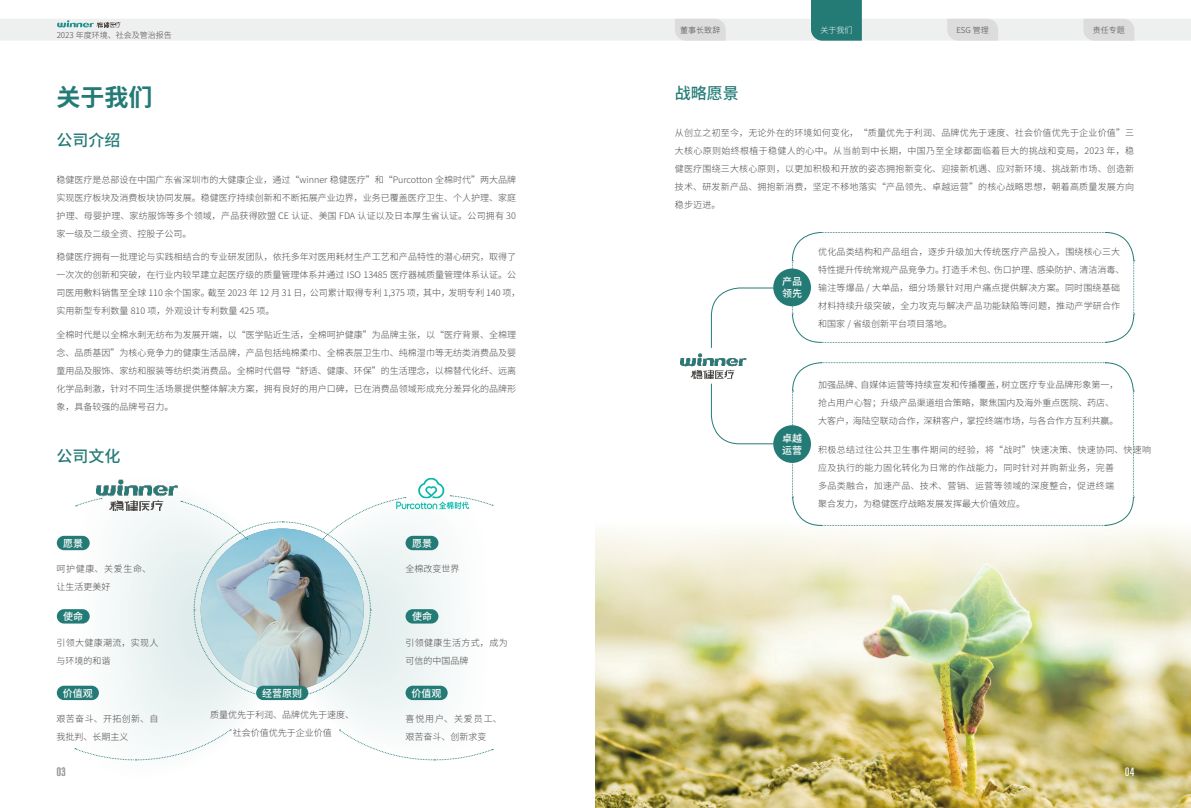
<style>
.page{position:relative;width:1191px;height:808px;background:#fff}
.page>*{position:absolute;margin:0;border:0;box-sizing:border-box;transform-origin:0 0}
.t1{font:700 24px "Source Han Sans SC";color:#247b76}
.t2{font:500 16px "Source Han Sans SC";color:#247b76}
.t3{font:12px "Akzidenz Grotesk BQ Md Cnd Alt";color:#9f9fa0}
.t4{font:12px "Akzidenz Grotesk BQ Md Cnd Alt";color:#fff}
.t5{font:500 10px/12px "Source Han Sans SC";color:#fff}
.段落样式1{font:300 9px/18px "Source Han Sans SC";color:#4c4848;text-align:justify}
.段落样式1-2{font:300 9px/18px "Source Han Sans SC";letter-spacing:.02em;color:#4c4848}
.段落样式1-3{font:300 9px/18px "Source Han Sans SC";letter-spacing:.03em;color:#4c4848}
.段落样式1-4{font:300 9px/18px "Source Han Sans SC";letter-spacing:.04em;color:#4c4848}
.段落样式1-5{font:300 9px/18px "Source Han Sans SC";letter-spacing:.05em;color:#4c4848}
.段落样式1-6{font:300 9px/18px "Source Han Sans SC";letter-spacing:.07em;color:#4c4848}
.t6{font:300 8px "Source Han Sans SC";color:#4c4848}
.t7{font:300 8px "Source Han Sans SC";color:#fff}
</style>
<div class="page">
<img style="left:595px;top:530px;width:596px;height:278px">
<svg style="left:0;top:0;width:1191px;height:41px"></svg>
<svg style="left:56px;top:501px;width:227px;height:248px;fill:#f4f8f8"></svg>
<svg style="left:284px;top:489px;width:210px;height:261px"></svg>
<img style="left:96px;top:479px;width:82px;height:32px">
<img style="left:680px;top:353px;width:66px;height:26px">
<img style="left:406px;top:500px;width:63px;height:11px">
<img style="left:419px;top:478px;width:28px;height:20px">
<svg style="left:75px;top:730px;width:156px;height:31px"></svg>
<svg style="left:339px;top:730px;width:154px;height:31px"></svg>
<svg style="left:450px;top:495px;width:43px;height:11px"></svg>
<svg style="left:76px;top:498px;width:26px;height:9px"></svg>
<svg style="left:181px;top:497px;width:225px;height:202px"></svg>
<div style="left:57px;top:536px;width:33px;height:14px;background:#247b76;border-radius:7px"></div>
<div style="left:405px;top:536px;width:33px;height:14px;background:#247b76;border-radius:7px"></div>
<div style="left:405px;top:609px;width:33px;height:14px;background:#247b76;border-radius:7px"></div>
<div style="left:57px;top:609px;width:33px;height:14px;background:#247b76;border-radius:7px"></div>
<div style="left:57px;top:686px;width:42px;height:14px;background:#247b76;border-radius:7px"></div>
<div style="left:405px;top:686px;width:43px;height:14px;background:#247b76;border-radius:7px"></div>
<div style="left:256px;top:686px;width:52px;height:14px;background:#247b76;border-radius:7px"></div>
<div style="left:773px;top:269px;width:38px;height:37px;background:#247b76;border-radius:50%"></div>
<svg style="left:791px;top:232px;width:343px;height:111px"></svg>
<div style="left:773px;top:425px;width:38px;height:38px;background:#247b76;border-radius:50%"></div>
<svg style="left:791px;top:362px;width:343px;height:164px"></svg>
<svg style="left:711px;top:287px;width:66px;height:61px"></svg>
<svg style="left:711px;top:383px;width:67px;height:61px"></svg>
<p class="t6" style="left:57px;top:31px;width:117px">2023 年度环境、社会及管治报告</p>
<p class="t1" style="left:57px;top:84px;width:97px">关于我们</p>
<p class="t2" style="left:57px;top:131px;width:65px">公司介绍</p>
<p class="段落样式1" style="left:57px;top:171px;width:461px">稳健医疗是总部设在中国广东省深圳市的大健康企业，通过“winner 稳健医疗”和“Purcotton 全棉时代”两大品牌实现医疗板块及消费板块协同发展。稳健医疗持续创新和不断拓展产业边界，业务已覆盖医疗卫生、个人护理、家庭护理、母婴护理、家纺服饰等多个领域，产品获得欧盟 CE 认证、美国 FDA 认证以及日本厚生省认证。公司拥有 30家一级及二级全资、控股子公司。</p>
<p class="段落样式1" style="left:57px;top:248px;width:465px;text-align:left">稳健医疗拥有一批理论与实践相结合的专业研发团队，依托多年对医用耗材生产工艺和产品特性的潜心研究，取得了一次次的创新和突破，在行业内较早建立起医疗级的质量管理体系并通过 ISO 13485 医疗器械质量管理体系认证。公司医用敷料销售至全球 110 余个国家。截至 2023 年 12 月 31 日，公司累计取得专利 1,375 项，其中，发明专利 140 项，实用新型专利数量 810 项，外观设计专利数量 425 项。</p>
<p class="段落样式1" style="left:57px;top:326px;width:461px">全棉时代是以全棉水刺无纺布为发展开端，以“医学贴近生活，全棉呵护健康”为品牌主张，以“医疗背景、全棉理念、品质基因”为核心竞争力的健康生活品牌，产品包括纯棉柔巾、全棉表层卫生巾、纯棉湿巾等无纺类消费品及婴童用品及服饰、家纺和服装等纺织类消费品。全棉时代倡导“舒适、健康、环保”的生活理念，以棉替代化纤、远离化学品刺激，针对不同生活场景提供整体解决方案，拥有良好的用户口碑，已在消费品领域形成充分差异化的品牌形象，具备较强的品牌号召力。</p>
<p class="t2" style="left:57px;top:447px;width:65px">公司文化</p>
<p class="t5" style="left:63px;top:537px;width:21px">愿景</p>
<p class="段落样式1-6" style="left:57px;top:560px;width:96px">呵护健康、关爱生命、让生活更美好</p>
<p class="t5" style="left:63px;top:611px;width:21px">使命</p>
<p class="段落样式1-4" style="left:57px;top:633px;width:104px">引领大健康潮流，实现人与环境的和谐</p>
<p class="t5" style="left:63px;top:687px;width:31px">价值观</p>
<p class="段落样式1-4" style="left:57px;top:710px;width:104px">艰苦奋斗、开拓创新、自我批判、长期主义</p>
<p class="t5" style="left:262px;top:687px;width:41px">经营原则</p>
<p class="段落样式1" style="left:210px;top:705px;width:145px;text-align:center">质量优先于利润、品牌优先于速度、社会价值优先于企业价值</p>
<p class="t5" style="left:412px;top:537px;width:21px">愿景</p>
<p class="段落样式1" style="left:405px;top:560px;width:55px">全棉改变世界</p>
<p class="t5" style="left:412px;top:611px;width:21px">使命</p>
<p class="段落样式1-4" style="left:405px;top:633px;width:104px">引领健康生活方式，成为可信的中国品牌</p>
<p class="t5" style="left:411px;top:687px;width:31px">价值观</p>
<p class="段落样式1-5" style="left:405px;top:710px;width:98px">喜悦用户、关爱员工、艰苦奋斗、创新求变</p>
<p class="t6" style="left:680px;top:25px;width:41px">董事长致辞</p>
<p class="t6" style="left:956px;top:25px;width:34px">ESG 管理</p>
<p class="t6" style="left:1092px;top:25px;width:33px">责任专题</p>
<p class="t7" style="left:820px;top:25px;width:33px">关于我们</p>
<p class="t2" style="left:675px;top:84px;width:65px">战略愿景</p>
<p class="段落样式1" style="left:675px;top:124px;width:461px">从创立之初至今，无论外在的环境如何变化，“质量优先于利润、品牌优先于速度、社会价值优先于企业价值”三大核心原则始终根植于稳健人的心中。从当前到中长期，中国乃至全球都面临着巨大的挑战和变局，2023 年，稳健医疗围绕三大核心原则，以更加积极和开放的姿态拥抱新变化、迎接新机遇、应对新环境、挑战新市场、创造新技术、研发新产品、拥抱新消费，坚定不移地落实“产品领先、卓越运营”的核心战略思想，朝着高质量发展方向稳步迈进。</p>
<p class="t5" style="left:782px;top:276px;width:21px">产品领先</p>
<p class="段落样式1-2" style="left:818px;top:243px;width:308px">优化品类结构和产品组合，逐步升级加大传统医疗产品投入，围绕核心三大特性提升传统常规产品竞争力。打造手术包、伤口护理、感染防护、清洁消毒、输注等爆品 / 大单品，细分场景针对用户痛点提供解决方案。同时围绕基础材料持续升级突破，全力攻克与解决产品功能缺陷等问题，推动产学研合作和国家 / 省级创新平台项目落地。</p>
<p class="t5" style="left:782px;top:432px;width:21px">卓越运营</p>
<p class="段落样式1" style="left:818px;top:376px;width:302px;text-align:left">加强品牌、自媒体运营等持续宣发和传播覆盖，树立医疗专业品牌形象第一，抢占用户心智；升级产品渠道组合策略，聚焦国内及海外重点医院、药店、大客户，海陆空联动合作，深耕客户，掌控终端市场，与各合作方互利共赢。</p>
<p class="段落样式1-3" style="left:818px;top:441px;width:334px">积极总结过往公共卫生事件期间的经验，将“战时”快速决策、快速协同、快速响应及执行的能力固化转化为日常的作战能力，同时针对并购新业务，完善<br>多品类融合，加速产品、技术、营销、运营等领域的深度整合，促进终端<br>聚合发力，为稳健医疗战略发展发挥最大价值效应。</p>
<p class="t3" style="left:57px;top:765px;width:11px">03</p>
<p class="t4" style="left:1125px;top:765px;width:11px">04</p>
</div>
